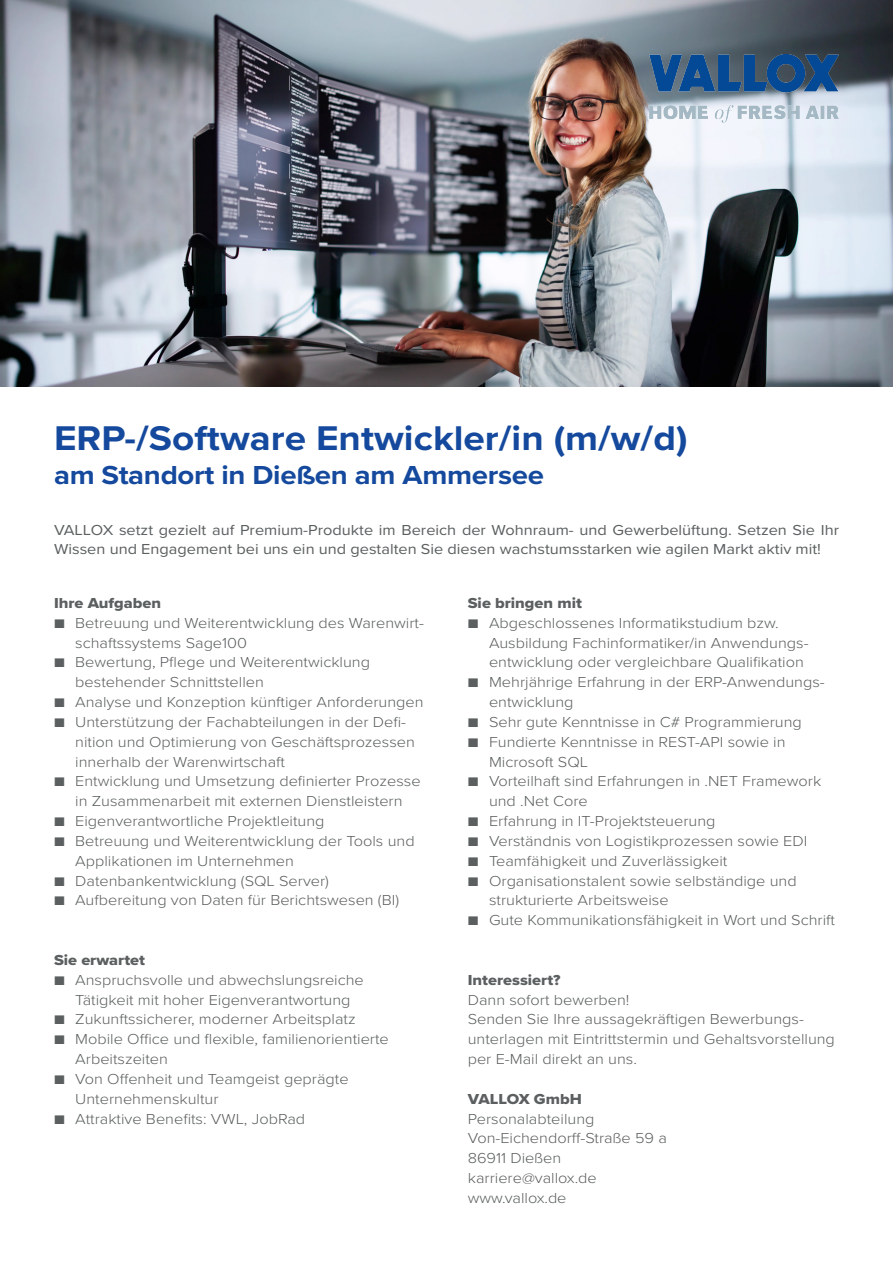
<style>
.page{position:relative;width:893px;height:1263px;background:#fff}
.page>*{position:absolute;margin:0;border:0;box-sizing:border-box;transform-origin:0 0}
.t1{font:700 35.55px "Proxima Nova";color:#14499d;scale:1.09 1}
.t2{font:700 27px "Proxima Nova";letter-spacing:-.01em;color:#14499d;scale:1.09 1}
.t3{font:300 15px/19.8px "Proxima Nova";color:#5b5f5f;scale:1.09 1}
.Absatzformat_1{font:15px/19.8px "Proxima Nova";color:#5b5f5f;scale:1.09 1}
.Text{font:15px "Proxima Nova Extrabld";color:#5b5f5f;scale:1.09 1}
</style>
<div class="page">
<img style="left:0;top:0;width:893px;height:387px">
<img style="left:649px;top:54px;width:190px;height:69px">
<p class="t1" style="left:54px;top:412px;width:583px">ERP-/Software Entwickler/in (m/w/d)</p>
<p class="t2" style="left:54px;top:455px;width:451px">am Standort in Dießen am Ammersee</p>
<p class="Absatzformat_1" style="left:54px;top:519px;width:722px">VALLOX setzt gezielt auf Premium-Produkte im Bereich der Wohnraum- und Gewerbelüftung. Setzen Sie Ihr<br>Wissen und Engagement bei uns ein und gestalten Sie diesen wachstumsstarken wie agilen Markt aktiv mit!</p>
<p class="Text" style="left:468px;top:592px;width:106px">Sie bringen mit</p>
<p class="t3" style="left:489px;top:612px;width:295px;text-indent:-21px">■ Abgeschlossenes Informatikstudium bzw.<br>Ausbildung Fachinformatiker/in Anwendungs&shy;entwicklung oder vergleichbare Qualifikation</p>
<p class="t3" style="left:489px;top:671px;width:310px;text-indent:-21px">■ Mehrjährige Erfahrung in der ERP-Anwendungs&shy;entwicklung</p>
<p class="t3" style="left:468px;top:711px;width:308px">■ Sehr gute Kenntnisse in C# Programmierung</p>
<p class="t3" style="left:489px;top:731px;width:274px;text-indent:-21px">■ Fundierte Kenntnisse in REST-API sowie in<br>Microsoft SQL</p>
<p class="t3" style="left:489px;top:771px;width:306px;text-indent:-21px">■ Vorteilhaft sind Erfahrungen in .NET Framework und .Net Core</p>
<p class="t3" style="left:468px;top:810px;width:229px">■ Erfahrung in IT-Projektsteuerung</p>
<p class="t3" style="left:468px;top:830px;width:313px">■ Verständnis von Logistikprozessen sowie EDI</p>
<p class="t3" style="left:468px;top:850px;width:240px">■ Teamfähigkeit und Zuverlässigkeit</p>
<p class="t3" style="left:489px;top:870px;width:284px;text-indent:-21px">■ Organisationstalent sowie selbständige und strukturierte Arbeitsweise</p>
<p class="t3" style="left:468px;top:909px;width:339px">■ Gute Kommunikationsfähigkeit in Wort und Schrift</p>
<p class="Text" style="left:54px;top:592px;width:100px">Ihre Aufgaben</p>
<p class="t3" style="left:75px;top:612px;width:321px;text-indent:-21px">■ Betreuung und Weiterentwicklung des Warenwirt&shy;schaftssystems Sage100</p>
<p class="t3" style="left:75px;top:652px;width:272px;text-indent:-21px">■ Bewertung, Pflege und Weiterentwicklung bestehender Schnittstellen</p>
<p class="t3" style="left:54px;top:691px;width:340px">■ Analyse und Konzeption künftiger Anforderungen</p>
<p class="t3" style="left:75px;top:711px;width:313px;text-indent:-21px">■ Unterstützung der Fachabteilungen in der Defi&shy;nition und Optimierung von Geschäftsprozessen innerhalb der Warenwirtschaft</p>
<p class="t3" style="left:54px;top:771px;width:338px;text-align:center">■ Entwicklung und Umsetzung definierter Prozesse in Zusammenarbeit mit externen Dienstleistern</p>
<p class="t3" style="left:54px;top:810px;width:250px">■ Eigenverantwortliche Projektleitung</p>
<p class="t3" style="left:75px;top:830px;width:313px;text-indent:-21px">■ Betreuung und Weiterentwicklung der Tools und<br>Applikationen im Unternehmen</p>
<p class="t3" style="left:54px;top:870px;width:254px">■ Datenbankentwicklung (SQL Server)</p>
<p class="t3" style="left:54px;top:890px;width:318px">■ Aufbereitung von Daten für Berichtswesen (BI)</p>
<p class="Text" style="left:54px;top:949px;width:85px">Sie erwartet</p>
<p class="t3" style="left:54px;top:969px;width:286px;text-align:center">■ Anspruchsvolle und abwechslungsreiche<br>Tätigkeit mit hoher Eigenverantwortung</p>
<p class="t3" style="left:54px;top:1009px;width:278px">■ Zukunftssicherer, moderner Arbeitsplatz</p>
<p class="t3" style="left:75px;top:1028px;width:289px;text-indent:-21px">■ Mobile Office und flexible, familienorientierte<br>Arbeitszeiten</p>
<p class="t3" style="left:75px;top:1068px;width:252px;text-indent:-21px">■ Von Offenheit und Teamgeist geprägte<br>Unternehmenskultur</p>
<p class="t3" style="left:54px;top:1108px;width:232px">■ Attraktive Benefits: VWL, JobRad</p>
<p class="Text" style="left:468px;top:968px;width:87px">Interessiert?</p>
<p class="t3" style="left:468px;top:989px;width:150px">Dann sofort bewerben!</p>
<p class="t3" style="left:468px;top:1009px;width:338px">Senden Sie Ihre aussagekräftigen Bewerbungs&shy;unterlagen mit Eintrittstermin und Gehaltsvorstellung per E-Mail direkt an uns.</p>
<p class="Text" style="left:468px;top:1087px;width:106px">VALLOX GmbH</p>
<p class="t3" style="left:468px;top:1108px;width:118px">Personalabteilung</p>
<p class="t3" style="left:468px;top:1127px;width:184px">Von-Eichendorff-Straße 59 a</p>
<p class="t3" style="left:468px;top:1147px;width:87px">86911 Dießen</p>
<p class="t3" style="left:468px;top:1167px;width:120px">karriere@vallox.de</p>
<p class="t3" style="left:468px;top:1187px;width:92px">www.vallox.de</p>
</div>
